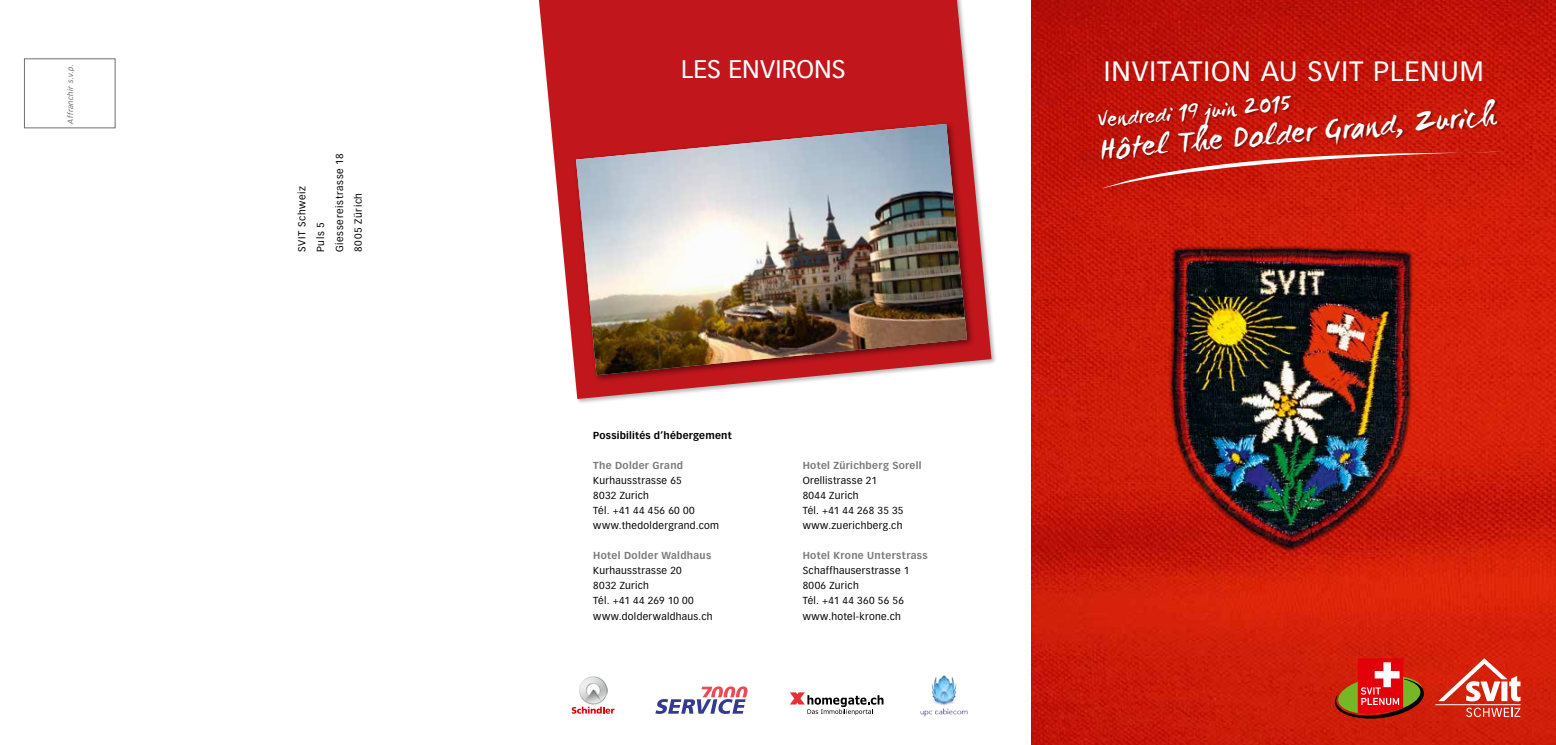
<style>
.page{position:relative;width:1556px;height:745px;background:#fff}
.page>*{position:absolute;margin:0;border:0;box-sizing:border-box;transform-origin:0 0}
.t1{font:31.5px "WC Mano Negra Bta";color:#fff}
.t2{font:27.5px "Vectora LT Std";letter-spacing:.035em;color:#fff}
.t3{font:25px "Vectora LT Std";letter-spacing:.005em;color:#fff}
.t4{font:22.12px "WC Mano Negra Bta";color:#fff}
.t5{font:10px/15px "Vectora LT Std";letter-spacing:.03em;color:#000}
.t6{font:700 10px "Vectora LT Std";letter-spacing:.03em;color:#7a7b7a}
.t7{font:10px/18.8px "Vectora LT Std";letter-spacing:.06em;color:#000}
.t8{font:700 10px "Vectora LT Std";letter-spacing:.02em;color:#000}
.t9{font:italic 7.5px "Vectora LT Std";letter-spacing:.055em;color:#6e6e6e}
</style>
<div class="page">
<img style="left:1031px;top:0;width:525px;height:744px">
<div style="left:24px;top:59px;width:91px;height:69px;border:1px solid #6e6e6e"></div>
<svg style="left:1334px;top:657px;width:90px;height:61px;background:#bf3c23"></svg>
<div style="left:1097px;top:95px;width:403px;height:68px;background:#000;opacity:.4"></div>
<svg style="left:1102px;top:147px;width:454px;height:41px;background:#c92618"></svg>
<svg style="left:1438px;top:657px;width:82px;height:44px"></svg>
<svg style="left:1466px;top:707px;width:54px;height:9px"></svg>
<hr style="left:1435px;top:704px;width:85px;height:1px;background:#fff">
<img style="left:1116px;top:169px;width:348px;height:412px">
<svg style="left:539px;top:0;width:452px;height:399px;fill:#c2161d"></svg>
<div style="left:573px;top:121px;width:402px;height:262px;background:#000;opacity:.5"></div>
<img style="left:576px;top:124px;width:391px;height:251px">
<img style="left:920px;top:675px;width:48px;height:41px">
<svg style="left:790px;top:692px;width:93px;height:22px"></svg>
<svg style="left:572px;top:706px;width:42px;height:7px"></svg>
<img style="left:579px;top:676px;width:28px;height:28px">
<svg style="left:655px;top:686px;width:92px;height:27px"></svg>
<h3 class="t3" style="left:681px;top:54px;width:166px">LES ENVIRONS</h3>
<p class="t9" style="left:66px;top:123px;width:61px;rotate:-90deg">Affranchir s.v.p.</p>
<h2 class="t2" style="left:1103px;top:55px;width:381px">INVITATION AU SVIT PLENUM</h2>
<h3 class="t4" style="left:1096px;top:105px;width:196px;rotate:-5deg">Vendredi 19 juin 2015</h3>
<h1 class="t1" style="left:1098px;top:129px;width:398px;rotate:-5deg">Hôtel The Dolder Grand, Zurich</h1>
<p class="t7" style="left:293px;top:252px;width:100px;rotate:-90deg">SVIT Schweiz<br>Puls 5<br>Giessereistrasse 18<br>8005 Zürich</p>
<p class="t8" style="left:593px;top:429px;width:140px">Possibilités d’hébergement</p>
<p class="t6" style="left:593px;top:459px;width:91px">The Dolder Grand</p>
<p class="t5" style="left:593px;top:473px;width:127px">Kurhausstrasse 65<br>8032 Zurich<br>Tél. +41 44 456 60 00 www.thedoldergrand.com</p>
<p class="t6" style="left:593px;top:549px;width:119px">Hotel Dolder Waldhaus</p>
<p class="t5" style="left:593px;top:563px;width:121px">Kurhausstrasse 20<br>8032 Zurich<br>Tél. +41 44 269 10 00 www.dolderwaldhaus.ch</p>
<p class="t6" style="left:802px;top:459px;width:121px">Hotel Zürichberg Sorell</p>
<p class="t5" style="left:802px;top:473px;width:102px">Orellistrasse 21<br>8044 Zurich<br>Tél. +41 44 268 35 35 www.zuerichberg.ch</p>
<p class="t6" style="left:802px;top:549px;width:127px">Hotel Krone Unterstrass</p>
<p class="t5" style="left:802px;top:563px;width:108px">Schaffhauserstrasse 1<br>8006 Zurich<br>Tél. +41 44 360 56 56 www.hotel-krone.ch</p>
</div>
